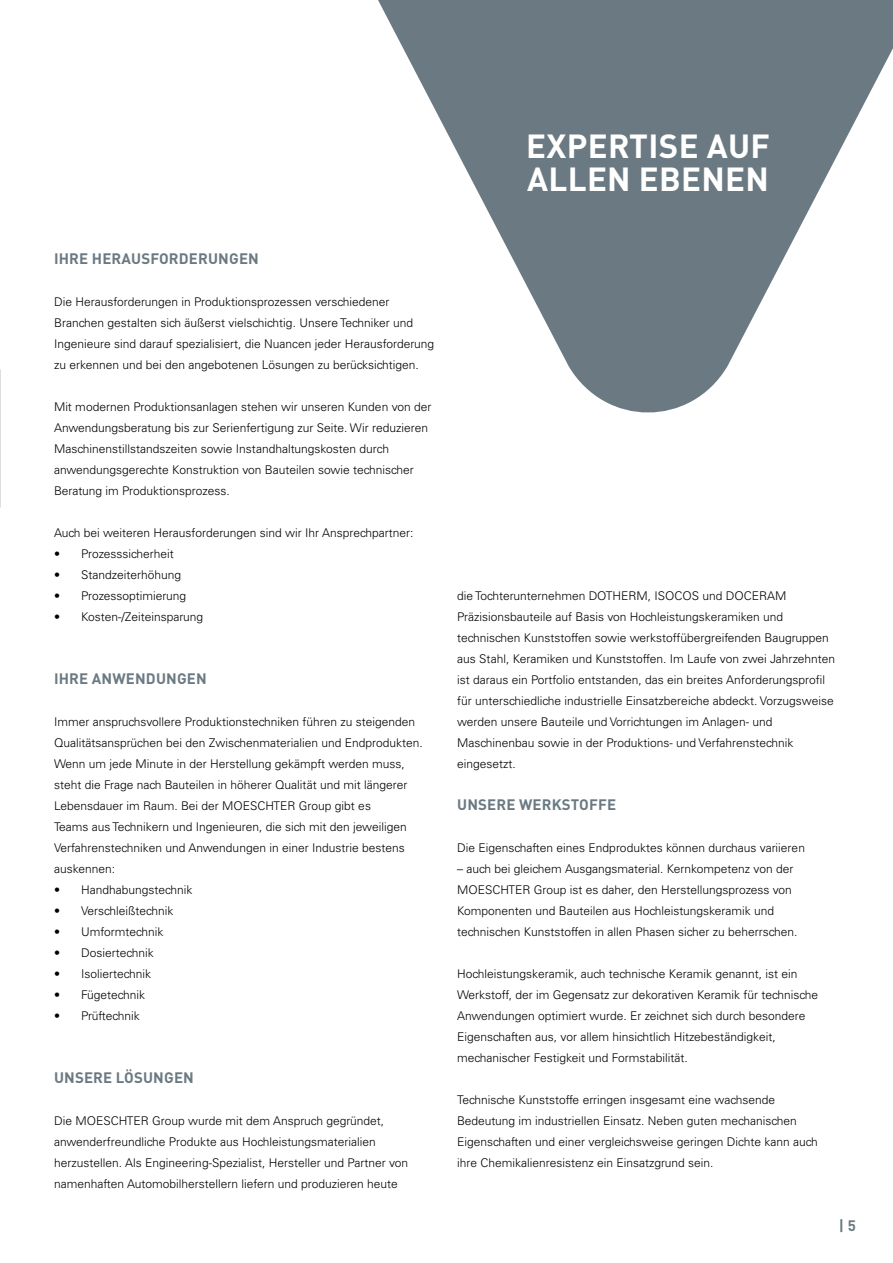
<style>
.page{position:relative;width:893px;height:1263px;background:#fff}
.page>*{position:absolute;margin:0;border:0;box-sizing:border-box;transform-origin:0 0}
.t1{font:700 33px/33px "DIN Pro";letter-spacing:.01em;color:#fff}
.t2{font:700 15px "DIN Pro";letter-spacing:.01em;color:#6b7a82}
.t3{font:300 12px/21px "Univers LT Std";color:#000}
</style>
<div class="page">
<svg style="left:378px;top:0;width:515px;height:413px;fill:#6b7a82"></svg>
<h1 class="t1" style="left:526px;top:128px;width:245px">EXPERTISE AUF<br>ALLEN EBENEN</h1>
<p class="t2" style="left:54px;top:247px;width:206px">IHRE HERAUSFORDERUNGEN</p>
<p class="t3" style="left:54px;top:291px;width:382px">Die Herausforderungen in Produktionsprozessen verschiedener Branchen gestalten sich äußerst vielschichtig. Unsere Techniker und Ingenieure sind darauf spezialisiert, die Nuancen jeder Herausforderung zu erkennen und bei den angebotenen Lösungen zu berücksichtigen.</p>
<p class="t3" style="left:54px;top:396px;width:379px">Mit modernen Produktionsanlagen stehen wir unseren Kunden von der Anwendungsberatung bis zur Serienfertigung zur Seite. Wir reduzieren Maschinenstillstandszeiten sowie Instandhaltungskosten durch anwendungsgerechte Konstruktion von Bauteilen sowie technischer Beratung im Produktionsprozess.</p>
<p class="t3" style="left:54px;top:522px;width:361px">Auch bei weiteren Herausforderungen sind wir Ihr Ansprechpartner:</p>
<p class="t3" style="left:54px;top:543px;width:121px">• Prozesssicherheit</p>
<p class="t3" style="left:54px;top:564px;width:129px">• Standzeiterhöhung</p>
<p class="t3" style="left:54px;top:585px;width:134px">• Prozessoptimierung</p>
<p class="t3" style="left:54px;top:606px;width:151px">• Kosten-/Zeiteinsparung</p>
<p class="t2" style="left:54px;top:667px;width:154px">IHRE ANWENDUNGEN</p>
<p class="t3" style="left:54px;top:711px;width:370px">Immer anspruchsvollere Produktionstechniken führen zu steigenden Qualitätsansprüchen bei den Zwischenmaterialien und Endprodukten.<br>Wenn um jede Minute in der Herstellung gekämpft werden muss, steht die Frage nach Bauteilen in höherer Qualität und mit längerer Lebensdauer im Raum. Bei der MOESCHTER Group gibt es<br>Teams aus Technikern und Ingenieuren, die sich mit den jeweiligen Verfahrenstechniken und Anwendungen in einer Industrie bestens auskennen:</p>
<p class="t3" style="left:54px;top:879px;width:140px">• Handhabungstechnik</p>
<p class="t3" style="left:54px;top:900px;width:121px">• Verschleißtechnik</p>
<p class="t3" style="left:54px;top:921px;width:111px">• Umformtechnik</p>
<p class="t3" style="left:54px;top:942px;width:101px">• Dosiertechnik</p>
<p class="t3" style="left:54px;top:963px;width:99px">• Isoliertechnik</p>
<p class="t3" style="left:54px;top:984px;width:93px">• Fügetechnik</p>
<p class="t3" style="left:54px;top:1005px;width:87px">• Prüftechnik</p>
<p class="t2" style="left:54px;top:1066px;width:141px">UNSERE LÖSUNGEN</p>
<p class="t3" style="left:54px;top:1110px;width:356px">Die MOESCHTER Group wurde mit dem Anspruch gegründet, anwenderfreundliche Produkte aus Hochleistungsmaterialien herzustellen. Als Engineering-Spezialist, Hersteller und Partner von namenhaften Automobilherstellern liefern und produzieren heute</p>
<p class="t3" style="left:457px;top:585px;width:380px">die Tochterunternehmen DOTHERM, ISOCOS und DOCERAM Präzisionsbauteile auf Basis von Hochleistungskeramiken und technischen Kunststoffen sowie werkstoffübergreifenden Baugruppen aus Stahl, Keramiken und Kunststoffen. Im Laufe von zwei Jahrzehnten ist daraus ein Portfolio entstanden, das ein breites Anforderungsprofil für unterschiedliche industrielle Einsatzbereiche abdeckt. Vorzugsweise werden unsere Bauteile und Vorrichtungen im Anlagen- und Maschinenbau sowie in der Produktions- und Verfahrenstechnik eingesetzt.</p>
<p class="t2" style="left:457px;top:793px;width:161px">UNSERE WERKSTOFFE</p>
<p class="t3" style="left:457px;top:837px;width:349px">Die Eigenschaften eines Endproduktes können durchaus variieren</p>
<p class="t3" style="left:457px;top:858px;width:342px">– auch bei gleichem Ausgangsmaterial. Kernkompetenz von der MOESCHTER Group ist es daher, den Herstellungsprozess von Komponenten und Bauteilen aus Hochleistungskeramik und technischen Kunststoffen in allen Phasen sicher zu beherrschen.</p>
<p class="t3" style="left:457px;top:963px;width:363px">Hochleistungskeramik, auch technische Keramik genannt, ist ein Werkstoff, der im Gegensatz zur dekorativen Keramik für technische Anwendungen optimiert wurde. Er zeichnet sich durch besondere Eigenschaften aus, vor allem hinsichtlich Hitzebeständigkeit, mechanischer Festigkeit und Formstabilität.</p>
<p class="t3" style="left:457px;top:1089px;width:362px">Technische Kunststoffe erringen insgesamt eine wachsende Bedeutung im industriellen Einsatz. Neben guten mechanischen Eigenschaften und einer vergleichsweise geringen Dichte kann auch ihre Chemikalienresistenz ein Einsatzgrund sein.</p>
<p class="t2" style="left:839px;top:1213px;width:18px">| 5</p>
</div>
